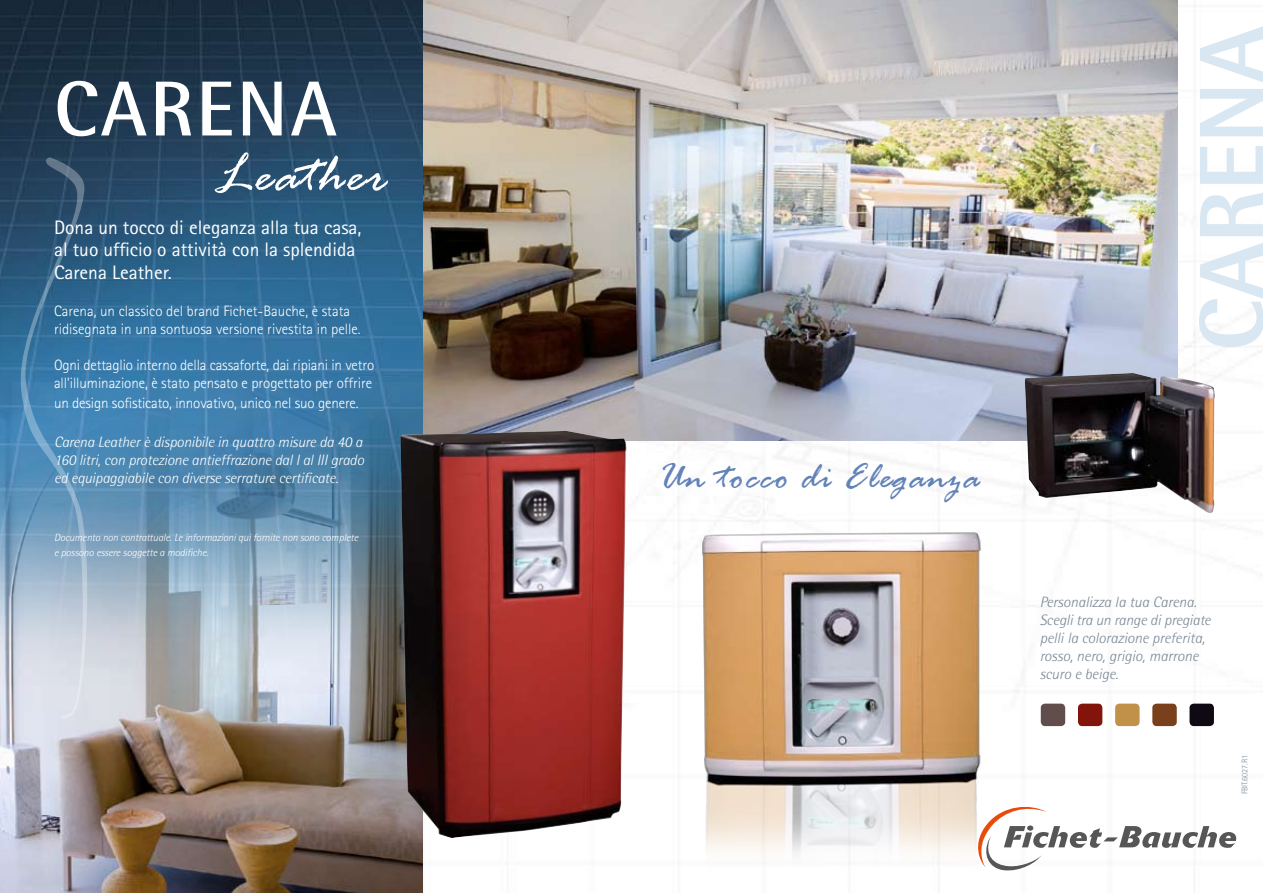
<style>
.page{position:relative;width:1263px;height:893px;background:#fff}
.page>*{position:absolute;margin:0;border:0;box-sizing:border-box;transform-origin:0 0}
.t1{font:800 91.5px "Rotis Semi Sans Std";color:#d8e7f2}
.t2{font:700 78px "Rotis Semi Sans Std";letter-spacing:.03em;color:#fff}
.t3{font:italic 57px "Rage";letter-spacing:.03em;color:#fff}
.t4{font:italic 39px "Rage";letter-spacing:.03em;color:#6283b7}
.t5{font:19.5px/22.5px "Rotis Sans Serif Std";color:#fff}
.t6{font:300 15px/18px "Rotis Sans Serif Std";letter-spacing:-.005em;color:#fff}
.t7{font:italic 300 15px/18px "Rotis Semi Sans Std";letter-spacing:-.01em;color:#fff;text-align:justify}
.t8{font:italic 300 15px/18px "Rotis Semi Sans Std";color:#798795}
.t9{font:italic 300 10.5px/15px "Rotis Semi Sans Std";letter-spacing:-.01em;color:#fff}
.t10{font:300 8.25px "Rotis Sans Serif Std";color:#798795}
</style>
<div class="page">
<img style="left:0;top:0;width:1261px;height:893px">
<img style="left:422px;top:0;width:756px;height:440px">
<img style="left:0;top:383px;width:422px;height:510px">
<svg style="left:19px;top:157px;width:76px;height:562px;background:#6990af"></svg>
<img style="left:1038px;top:373px;width:94px;height:4px">
<img style="left:400px;top:431px;width:227px;height:407px">
<img style="left:686px;top:502px;width:317px;height:391px">
<div style="left:1078px;top:704px;width:24px;height:22px;background:#83140b;border-radius:4px"></div>
<div style="left:1115px;top:704px;width:24px;height:22px;background:#c19049;border-radius:4px"></div>
<div style="left:1152px;top:704px;width:25px;height:22px;background:#7a3f1b;border-radius:4px"></div>
<div style="left:1189px;top:704px;width:25px;height:22px;background:#0e0913;border-radius:4px"></div>
<div style="left:1041px;top:704px;width:24px;height:22px;background:#614d4b;border-radius:4px"></div>
<svg style="left:978px;top:807px;width:258px;height:63px"></svg>
<h2 class="t2" style="left:54px;top:61px;width:285px">CARENA</h2>
<h3 class="t3" style="left:216px;top:144px;width:173px">Leather</h3>
<h3 class="t5" style="left:54px;top:216px;width:309px">Dona un tocco di eleganza alla tua casa, al tuo ufficio o attività con la splendida<br>Carena Leather.</h3>
<p class="t6" style="left:54px;top:302px;width:308px">Carena, un classico del brand Fichet-Bauche, è stata ridisegnata in una sontuosa versione rivestita in pelle.</p>
<p class="t6" style="left:54px;top:356px;width:322px">Ogni dettaglio interno della cassaforte, dai ripiani in vetro all’illuminazione, è stato pensato e progettato per offrire</p>
<p class="t6" style="left:54px;top:394px;width:306px">un design sofisticato, innovativo, unico nel suo genere.</p>
<p class="t7" style="left:54px;top:433px;width:311px">Carena Leather è disponibile in quattro misure da 40 a 160 litri, con protezione antieffrazione dal I al III grado ed equipaggiabile con diverse serrature certificate.</p>
<p class="t9" style="left:54px;top:530px;width:306px">Documento non contrattuale. Le informazioni qui fornite non sono complete e possono essere soggette a modifiche.</p>
<h3 class="t4" style="left:656px;top:456px;width:326px">Un tocco di Eleganza</h3>
<h1 class="t1" style="left:1174px;top:351px;width:326px;rotate:-90deg">CARENA</h1>
<p class="t8" style="left:1040px;top:592px;width:173px">Personalizza la tua Carena.<br>Scegli tra un range di pregiate pelli la colorazione preferita, rosso, nero, grigio, marrone scuro e beige.</p>
<p class="t10" style="left:1240px;top:794px;width:41px;rotate:-90deg">FBIT.6027.R1</p>
</div>
